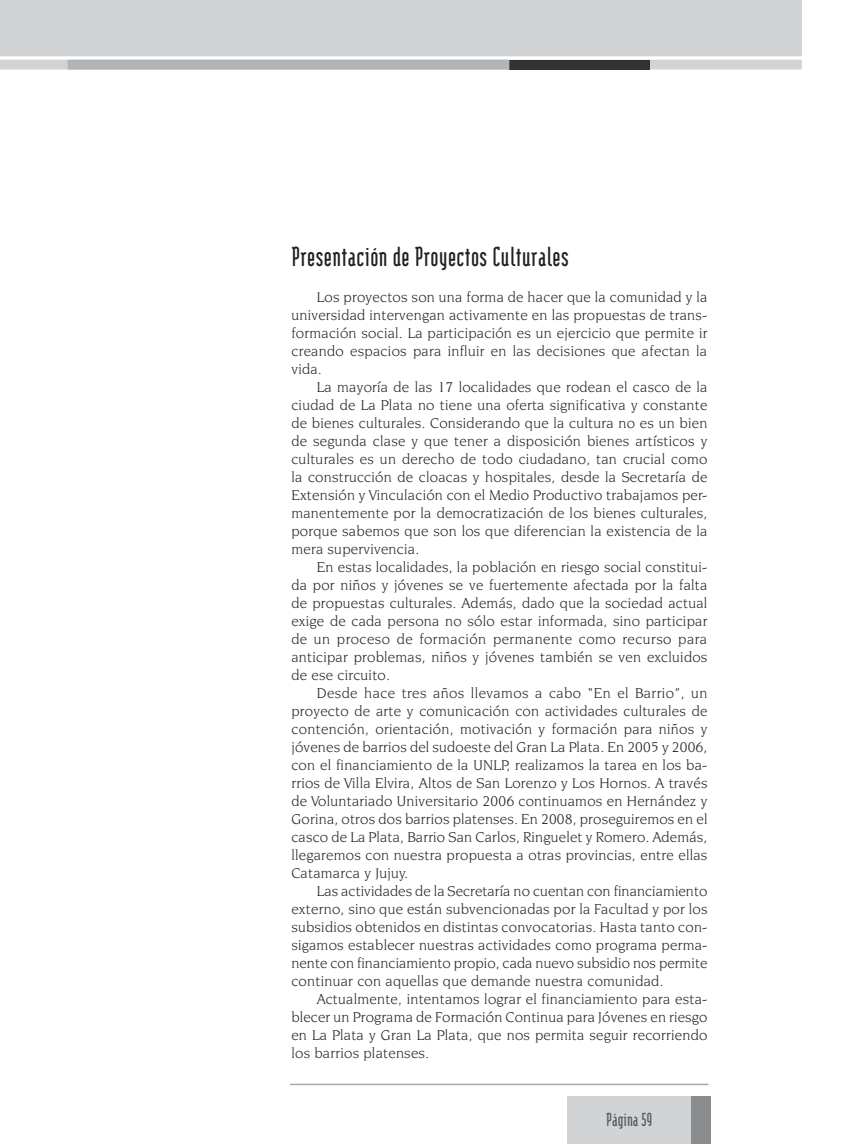
<style>
.page{position:relative;width:842px;height:1144px;background:#fff}
.page>*{position:absolute;margin:0;border:0;box-sizing:border-box;transform-origin:0 0}
.t1{font:700 33px "Modula";letter-spacing:.015em;color:#231f20}
.t2{font:700 22.5px "Modula";color:#58595b}
.t3{font:15px/18px "Novarese IT Cby BT";letter-spacing:.015em;color:#231f20;text-align:justify}
</style>
<div class="page">
<hr style="left:290px;top:1084px;width:418px;height:1px;background:#a7a9ac">
<div style="left:567px;top:1096px;width:141px;height:48px;background:#d1d3d4"></div>
<div style="left:691px;top:1096px;width:19px;height:48px;background:#8a8c8e"></div>
<div style="left:0;top:0;width:801px;height:56px;background:#d1d3d4"></div>
<svg style="left:0;top:60px;width:801px;height:10px;background:#d2d4d5"></svg>
<div style="left:509px;top:60px;width:140px;height:10px;background:#333133"></div>
<div style="left:68px;top:60px;width:440px;height:9px;background:#b1b4b6"></div>
<div style="left:68px;top:60px;width:441px;height:10px;border:2px solid #b1b4b6"></div>
<h1 class="t1" style="left:291px;top:241px;width:279px">Presentación de Proyectos Culturales</h1>
<p class="t3" style="left:291px;top:288px;width:417px;text-indent:26px">Los proyectos son una forma de hacer que la comunidad y la universidad intervengan activamente en las propuestas de trans&shy;formación social. La participación es un ejercicio que permite ir creando espacios para influir en las decisiones que afectan la vida.</p>
<p class="t3" style="left:291px;top:378px;width:417px;text-indent:26px">La mayoría de las 17 localidades que rodean el casco de la ciudad de La Plata no tiene una oferta significativa y constante de bienes culturales. Considerando que la cultura no es un bien de segunda clase y que tener a disposición bienes artísticos y culturales es un derecho de todo ciudadano, tan crucial como la construcción de cloacas y hospitales, desde la Secretaría de Extensión y Vinculación con el Medio Productivo trabajamos per&shy;manentemente por la democratización de los bienes culturales, porque sabemos que son los que diferencian la existencia de la mera supervivencia.</p>
<p class="t3" style="left:291px;top:558px;width:417px;text-indent:26px">En estas localidades, la población en riesgo social constitui&shy;da por niños y jóvenes se ve fuertemente afectada por la falta de propuestas culturales. Además, dado que la sociedad actual exige de cada persona no sólo estar informada, sino participar de un proceso de formación permanente como recurso para anticipar problemas, niños y jóvenes también se ven excluidos de ese circuito.</p>
<p class="t3" style="left:291px;top:684px;width:417px;text-indent:26px">Desde hace tres años llevamos a cabo “En el Barrio”, un proyecto de arte y comunicación con actividades culturales de contención, orientación, motivación y formación para niños y jóvenes de barrios del sudoeste del Gran La Plata. En 2005 y 2006, con el financiamiento de la UNLP, realizamos la tarea en los ba&shy;rrios de Villa Elvira, Altos de San Lorenzo y Los Hornos. A través de Voluntariado Universitario 2006 continuamos en Hernández y Gorina, otros dos barrios platenses. En 2008, proseguiremos en el casco de La Plata, Barrio San Carlos, Ringuelet y Romero. Además, llegaremos con nuestra propuesta a otras provincias, entre ellas Catamarca y Jujuy.</p>
<p class="t3" style="left:291px;top:882px;width:417px;text-indent:26px">Las actividades de la Secretaría no cuentan con financiamiento externo, sino que están subvencionadas por la Facultad y por los subsidios obtenidos en distintas convocatorias. Hasta tanto con&shy;sigamos establecer nuestras actividades como programa perma&shy;nente con financiamiento propio, cada nuevo subsidio nos permite continuar con aquellas que demande nuestra comunidad.</p>
<p class="t3" style="left:291px;top:990px;width:417px;text-indent:26px">Actualmente, intentamos lograr el financiamiento para esta&shy;blecer un Programa de Formación Continua para Jóvenes en riesgo en La Plata y Gran La Plata, que nos permita seguir recorriendo los barrios platenses.</p>
<h2 class="t2" style="left:606px;top:1109px;width:47px">Página 59</h2>
</div>
